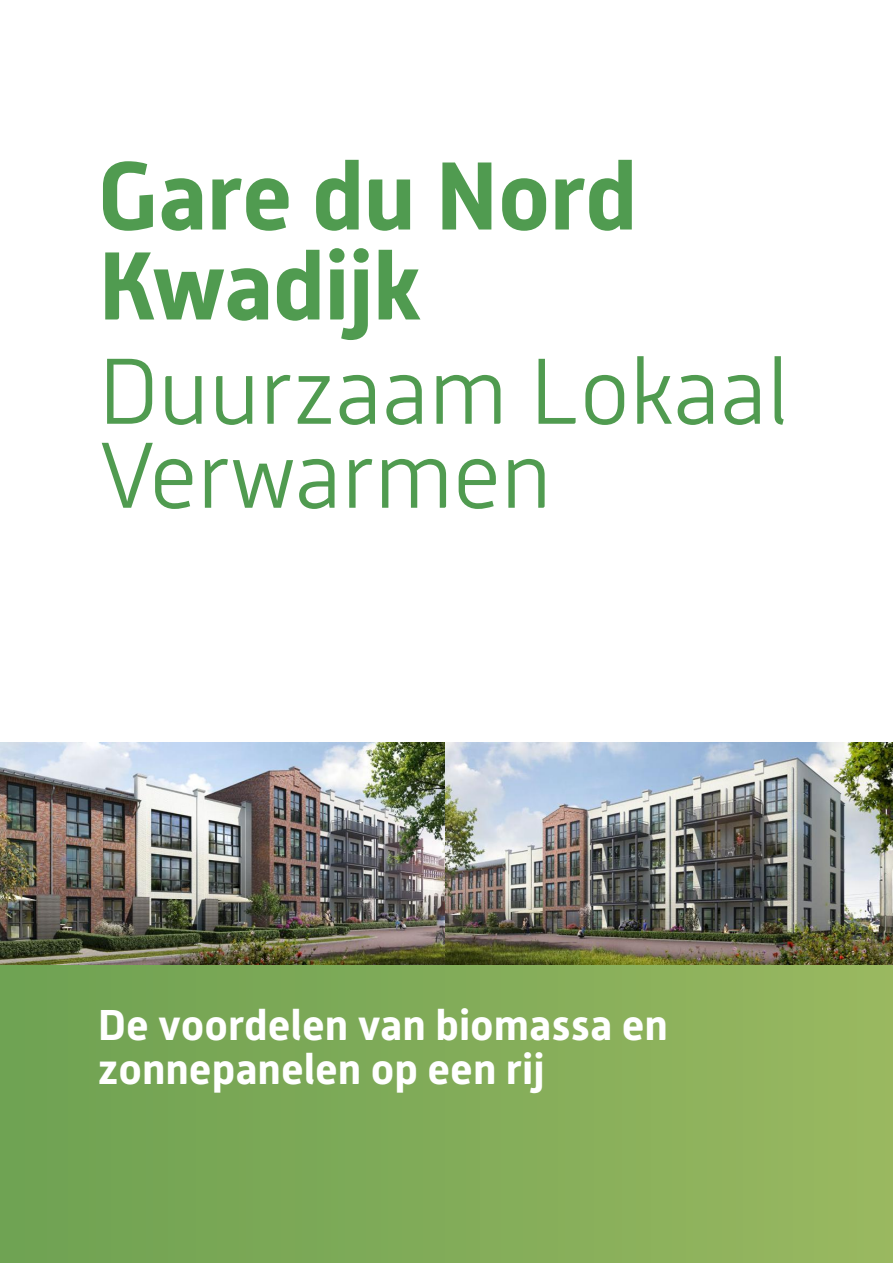
<style>
.page{position:relative;width:893px;height:1263px;background:#fff}
.page>*{position:absolute;margin:0;border:0;box-sizing:border-box;transform-origin:0 0}
.t1{font:700 96px/90px "Alwyn New";letter-spacing:-.01em;color:#509b50}
.t2{font:300 93px/84px "Alwyn New";letter-spacing:-.01em;color:#509b50}
.t3{font:700 43.05px/43.3px "Alwyn New";color:#fff}
</style>
<div class="page">
<img style="left:0;top:743px;width:445px;height:222px">
<img style="left:445px;top:743px;width:448px;height:222px">
<div style="left:0;top:965px;width:893px;height:298px;background:linear-gradient(to right,#6da152,#98b760)"></div>
<h1 class="t1" style="left:98px;top:151px;width:541px">Gare du Nord<br>Kwadijk</h1>
<h2 class="t2" style="left:98px;top:350px;width:693px">Duurzaam Lokaal<br>Verwarmen</h2>
<p class="t3" style="left:98px;top:1004px;width:572px">De voordelen van biomassa en zonnepanelen op een rij</p>
</div>
